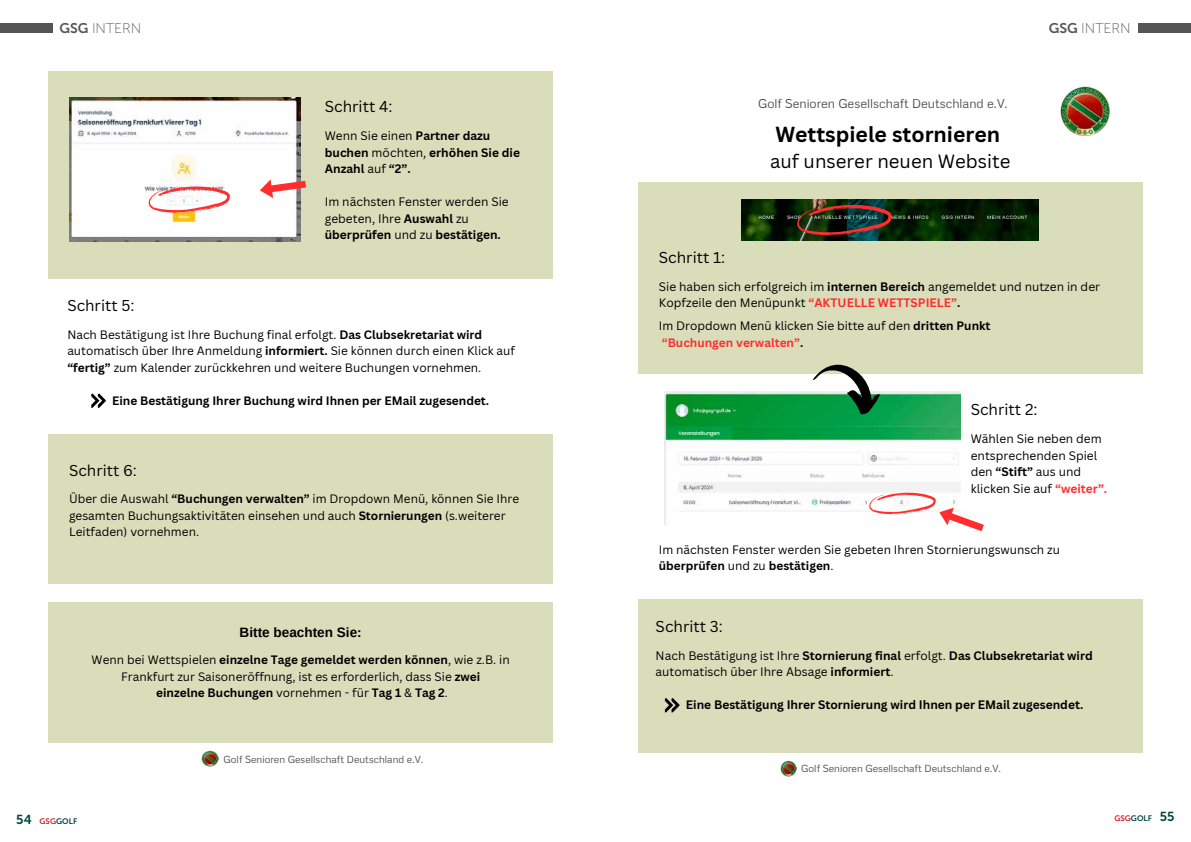
<style>
.page{position:relative;width:1191px;height:842px;background:#fff}
.page>*{position:absolute;margin:0;border:0;box-sizing:border-box;transform-origin:0 0}
.t1{font:700 21.2px "Canva Sans";color:#000}
.t2{font:18.6px "Canva Sans";color:#000}
.t3{font:15.4px "Canva Sans";color:#000}
.t4{font:15.3px "Canva Sans";color:#000}
.t5{font:14px "Museo Sans 100";color:#555756}
.t6{font:700 13.6px "Arimo";color:#000}
.t7{font:12.7px "Metrophobic";color:#535353}
.t8{font:12px/16.5px "Canva Sans";color:#000}
.t9{font:700 12px/16.5px "Canva Sans";color:#000}
.t10{font:11.9px/16.5px "Canva Sans";color:#000}
.t11{font:700 11.9px "Canva Sans";color:#000}
.t12{font:10.2px "Metrophobic";color:#535353}
.t13{font:8px "Museo Sans 700";color:#00463e}
.s1{font-family:"Museo Sans 700"}
.s2{font-weight:400}
.s3{font-weight:700}
.s4{font-weight:700;color:#ff2d2d}
.s5{font-size:13px}
.s6{color:#d1232a}
</style>
<div class="page">
<div style="left:1138px;top:23px;width:53px;height:10px;background:#555756"></div>
<div style="left:0;top:23px;width:52px;height:10px;background:#555756"></div>
<div style="left:638px;top:182px;width:504px;height:192px;background:#d9ddba"></div>
<img style="left:1060px;top:86px;width:50px;height:50px">
<div style="left:638px;top:599px;width:504px;height:153px;background:#d9ddba"></div>
<img style="left:741px;top:199px;width:298px;height:42px">
<img style="left:797px;top:205px;width:94px;height:31px">
<img style="left:664px;top:391px;width:297px;height:134px">
<svg style="left:813px;top:365px;width:67px;height:49px"></svg>
<svg style="left:869px;top:493px;width:115px;height:38px"></svg>
<svg style="left:665px;top:698px;width:14px;height:14px"></svg>
<img style="left:780px;top:760px;width:17px;height:17px">
<div style="left:48px;top:71px;width:505px;height:208px;background:#d9ddba"></div>
<div style="left:48px;top:434px;width:505px;height:149px;background:#d9ddba"></div>
<img style="left:201px;top:750px;width:17px;height:17px">
<img style="left:69px;top:98px;width:232px;height:144px">
<svg style="left:260px;top:179px;width:46px;height:19px"></svg>
<svg style="left:149px;top:186px;width:81px;height:28px"></svg>
<div style="left:48px;top:602px;width:505px;height:141px;background:#d9ddba"></div>
<svg style="left:91px;top:393px;width:15px;height:15px"></svg>
<p class="t5" style="left:60px;top:21px;width:83px"><span class="s1">GSG</span> INTERN</p>
<p class="t5" style="left:1048px;top:21px;width:83px"><span class="s1">GSG</span> INTERN</p>
<p class="t4" style="left:325px;top:98px;width:69px">Schritt 4:</p>
<p class="t9" style="left:325px;top:128px;width:197px"><span class="s2">Wenn Sie einen</span> Partner dazu buchen <span class="s2">möchten,</span> erhöhen Sie die<br>Anzahl <span class="s2">auf</span> “2”.</p>
<p class="t8" style="left:325px;top:194px;width:185px">Im nächsten Fenster werden Sie gebeten, Ihre <span class="s3">Auswahl</span> zu <span class="s3">überprüfen</span> und zu <span class="s3">bestätigen.</span></p>
<p class="t4" style="left:67px;top:297px;width:69px">Schritt 5:</p>
<p class="t10" style="left:67px;top:326px;width:449px">Nach Bestätigung ist Ihre Buchung final erfolgt. <span class="s3">Das Clubsekretariat wird </span>automatisch über Ihre Anmeldung <span class="s3">informiert.</span> Sie können durch einen Klick auf <span class="s3">“fertig”</span> zum Kalender zurückkehren und weitere Buchungen vornehmen.</p>
<p class="t11" style="left:112px;top:393px;width:378px">Eine Bestätigung Ihrer Buchung wird Ihnen per EMail zugesendet.</p>
<p class="t4" style="left:69px;top:461px;width:69px">Schritt 6:</p>
<p class="t10" style="left:69px;top:491px;width:452px">Über die Auswahl <span class="s3">“Buchungen verwalten”</span> im Dropdown Menü, können Sie Ihre gesamten Buchungsaktivitäten einsehen und auch <span class="s3">Stornierungen</span> (s.weiterer<br>Leitfaden) vornehmen.</p>
<p class="t6" style="left:240px;top:623px;width:124px">Bitte beachten Sie:</p>
<p class="t10" style="left:92px;top:652px;width:419px;text-align:center">Wenn bei Wettspielen <span class="s3">einzelne Tage gemeldet werden können</span>, wie z.B. in<br>Frankfurt zur Saisoneröffnung, ist es erforderlich, dass Sie <span class="s3">zwei<br>einzelne Buchungen</span> vornehmen - für <span class="s3">Tag 1</span> &amp; <span class="s3">Tag 2</span>.</p>
<p class="t12" style="left:223px;top:752px;width:201px">Golf Senioren Gesellschaft Deutschland e.V.</p>
<p class="t7" style="left:758px;top:95px;width:251px">Golf Senioren Gesellschaft Deutschland e.V.</p>
<h1 class="t1" style="left:775px;top:122px;width:226px">Wettspiele stornieren</h1>
<h2 class="t2" style="left:770px;top:150px;width:242px">auf unserer neuen Website</h2>
<p class="t4" style="left:659px;top:248px;width:68px">Schritt 1:</p>
<p class="t10" style="left:659px;top:278px;width:443px">Sie haben sich erfolgreich im <span class="s3">internen Bereich</span> angemeldet und nutzen in der<br>Kopfzeile den Menüpunkt <span class="s4">“AKTUELLE WETTSPIELE”</span><span class="s3">.</span></p>
<p class="t10" style="left:659px;top:318px;width:333px">Im Dropdown Menü klicken Sie bitte auf den <span class="s3">dritten Punkt </span><span class="s4">“Buchungen verwalten”</span><span class="s3">.</span></p>
<p class="t3" style="left:970px;top:400px;width:68px">Schritt 2:</p>
<p class="t8" style="left:970px;top:431px;width:138px">Wählen Sie neben dem entsprechenden Spiel den <span class="s3">“Stift”</span> aus und klicken Sie auf <span class="s4">“weiter”.</span></p>
<p class="t10" style="left:659px;top:541px;width:403px">Im nächsten Fenster werden Sie gebeten Ihren Stornierungswunsch zu <span class="s3">überprüfen</span> und zu <span class="s3">bestätigen</span>.</p>
<p class="t4" style="left:655px;top:617px;width:69px">Schritt 3:</p>
<p class="t10" style="left:655px;top:647px;width:439px">Nach Bestätigung ist Ihre <span class="s3">Stornierung final</span> erfolgt. <span class="s3">Das Clubsekretariat wird </span>automatisch über Ihre Absage <span class="s3">informiert</span>.</p>
<p class="t11" style="left:686px;top:698px;width:399px">Eine Bestätigung Ihrer Stornierung wird Ihnen per EMail zugesendet.</p>
<p class="t12" style="left:801px;top:762px;width:201px">Golf Senioren Gesellschaft Deutschland e.V.</p>
<p class="t13" style="left:16px;top:817px;width:62px"><span class="s5">54</span> <span class="s6">GSG</span>GOLF</p>
<p class="t13" style="left:1114px;top:813px;width:62px"><span class="s6">GSG</span>GOLF <span class="s5">55</span></p>
</div>
